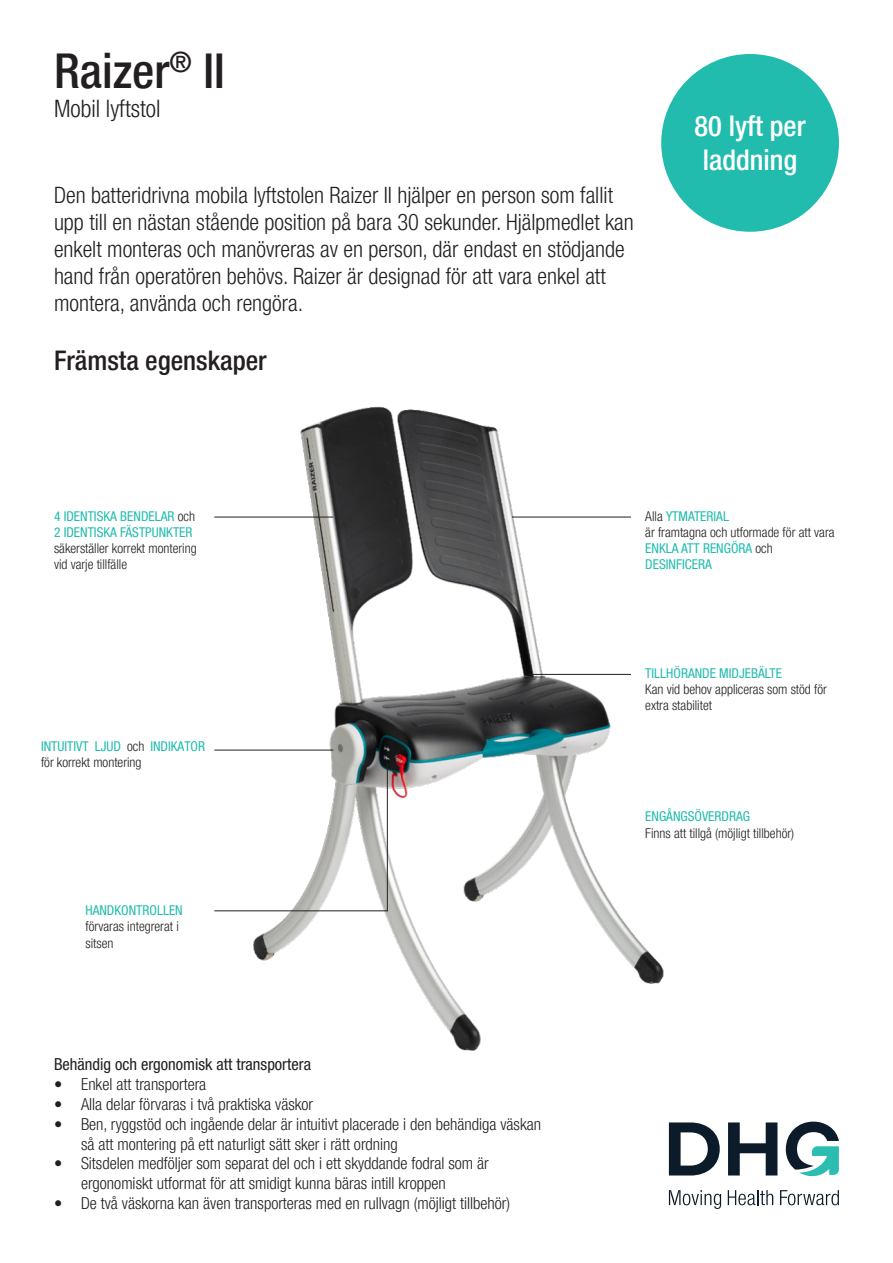
<style>
.page{position:relative;width:893px;height:1263px;background:#fff}
.page>*{position:absolute;margin:0;border:0;box-sizing:border-box;transform-origin:0 0}
.t1{font:500 condensed 48px "Helvetica Neue LT Pro";color:#231f20}
.t2{font:500 condensed 28.5px/34.2px "Helvetica Neue LT Pro";color:#fff}
.t3{font:500 condensed 27px "Helvetica Neue LT Pro";color:#231f20}
.t4{font:300 condensed 24px "Helvetica Neue LT Pro";color:#231f20}
.t5{font:300 condensed 22.5px/27px "Helvetica Neue LT Pro";color:#231f20}
.t6{font:300 condensed 16.5px/19.8px "Helvetica Neue LT Pro";color:#231f20}
.t7{font:condensed 16.5px "Helvetica Neue LT Pro";color:#231f20}
.t8{font:300 condensed 13.5px/16.2px "Helvetica Neue LT Pro";color:#231f20}
.t9{font:condensed 13.5px/16.2px "Helvetica Neue LT Pro";color:#22bcae}
.s1{font-weight:300;color:#231f20}
.s2{font-weight:400;color:#22bcae}
</style>
<div class="page">
<div style="left:661px;top:54px;width:178px;height:178px;background:#22bcae;border-radius:50%"></div>
<svg style="left:794px;top:1121px;width:45px;height:56px"></svg>
<svg style="left:794px;top:1190px;width:45px;height:15px"></svg>
<img style="left:214px;top:200px;width:580px;height:1009px">
<hr style="left:214px;top:517px;width:119px;height:1px;background:#231f20">
<hr style="left:214px;top:750px;width:119px;height:1px;background:#231f20">
<hr style="left:214px;top:910px;width:174px;height:1px;background:#231f20">
<hr style="left:512px;top:517px;width:119px;height:1px;background:#231f20">
<hr style="left:527px;top:674px;width:104px;height:1px;background:#231f20">
<hr style="left:387px;top:764px;width:1px;height:147px;background:#231f20">
<p class="t1" style="left:54px;top:42px;width:172px">Raizer<sup>®</sup> II</p>
<p class="t4" style="left:54px;top:95px;width:108px">Mobil lyftstol</p>
<p class="t5" style="left:54px;top:182px;width:581px">Den batteridrivna mobila lyftstolen Raizer II hjälper en person som fallit upp till en nästan stående position på bara 30 sekunder. Hjälpmedlet kan enkelt monteras och manövreras av en person, där endast en stödjande hand från operatören behövs. Raizer är designad för att vara enkel att montera, använda och rengöra.</p>
<p class="t3" style="left:54px;top:344px;width:214px">Främsta egenskaper</p>
<p class="t2" style="left:694px;top:108px;width:113px">80 lyft per laddning</p>
<p class="t9" style="left:54px;top:508px;width:142px">4 IDENTISKA BENDELAR <span class="s1">och</span></p>
<p class="t8" style="left:54px;top:524px;width:144px"><span class="s2">2 IDENTISKA FÄSTPUNKTER </span>säkerställer korrekt montering vid varje tillfälle</p>
<p class="t9" style="left:41px;top:738px;width:166px">INTUITIVT LJUD <span class="s1">och</span> INDIKATOR <span class="s1">för korrekt montering</span></p>
<p class="t9" style="left:85px;top:902px;width:99px">HANDKONTROLLEN</p>
<p class="t8" style="left:85px;top:918px;width:95px">förvaras integrerat i sitsen</p>
<p class="t7" style="left:54px;top:1055px;width:258px">Behändig och ergonomisk att transportera</p>
<p class="t6" style="left:54px;top:1074px;width:154px">• Enkel att transportera</p>
<p class="t6" style="left:54px;top:1094px;width:261px">• Alla delar förvaras i två praktiska väskor</p>
<p class="t6" style="left:81px;top:1114px;width:462px;text-indent:-27px">• Ben, ryggstöd och ingående delar är intuitivt placerade i den behändiga väskan så att montering på ett naturligt sätt sker i rätt ordning</p>
<p class="t6" style="left:81px;top:1153px;width:409px;text-indent:-27px">• Sitsdelen medföljer som separat del och i ett skyddande fodral som är ergonomiskt utformat för att smidigt kunna bäras intill kroppen</p>
<p class="t6" style="left:54px;top:1193px;width:458px">• De två väskorna kan även transporteras med en rullvagn (möjligt tillbehör)</p>
<p class="t9" style="left:645px;top:508px;width:85px"><span class="s1">Alla</span> YTMATERIAL</p>
<p class="t8" style="left:645px;top:524px;width:191px">är framtagna och utformade för att vara</p>
<p class="t9" style="left:645px;top:540px;width:129px">ENKLA ATT RENGÖRA <span class="s1">och<br></span>DESINFICERA</p>
<p class="t9" style="left:645px;top:665px;width:138px">TILLHÖRANDE MIDJEBÄLTE</p>
<p class="t8" style="left:645px;top:681px;width:183px">Kan vid behov appliceras som stöd för extra stabilitet</p>
<p class="t9" style="left:645px;top:808px;width:106px">ENGÅNGSÖVERDRAG</p>
<p class="t8" style="left:645px;top:825px;width:150px">Finns att tillgå (möjligt tillbehör)</p>
</div>
